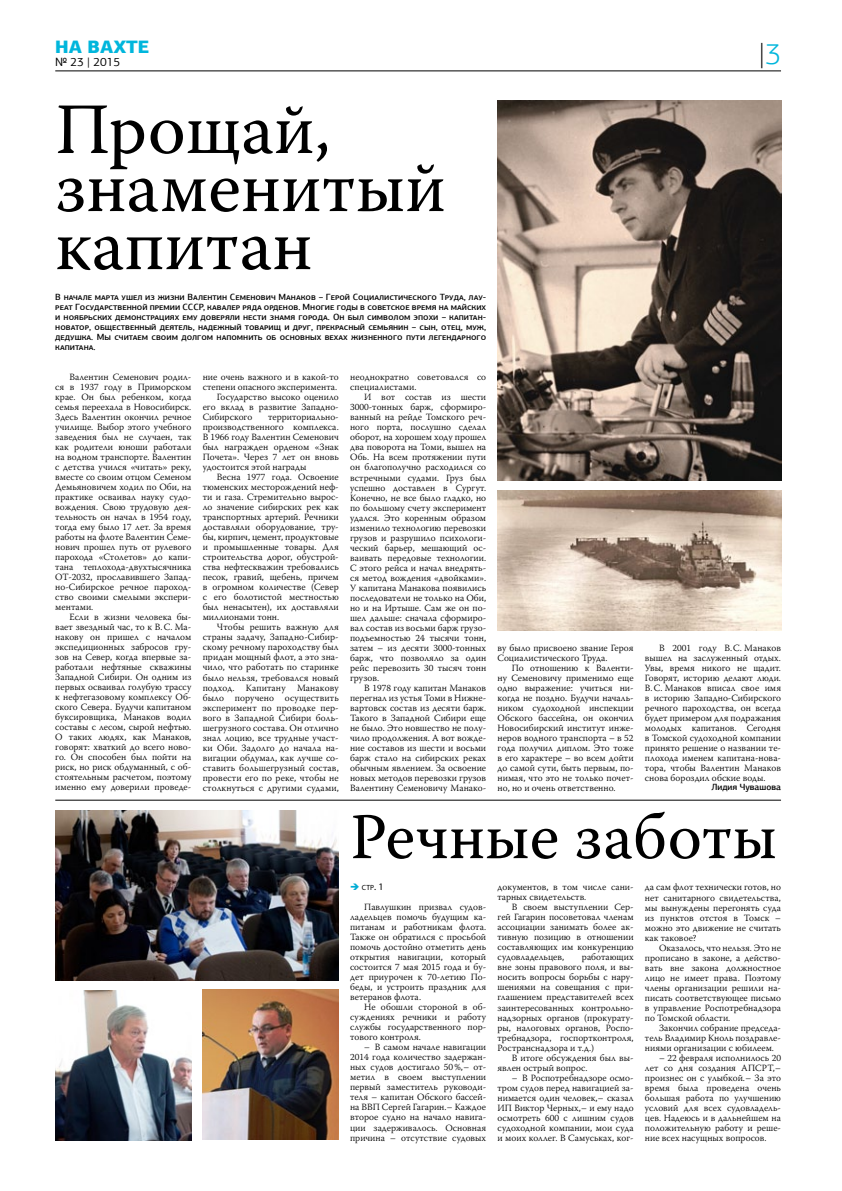
<style>
.page{position:relative;width:842px;height:1191px;background:#fff}
.page>*{position:absolute;margin:0;border:0;box-sizing:border-box;transform-origin:0 0}
.t1{font:72px/58px "Warnock Pro";color:#000}
.t2{font:65px "Warnock Pro";color:#000}
.t3{font:100 30px "PF Agora Sans Pro";color:#000}
.t4{font:900 18px "PF Agora Sans Pro";color:#00b6dc}
.t5{font:12px "PF Agora Sans Pro";color:#000}
.t6{font:300 9.5px/10px "Warnock Pro";color:#000;text-align:justify}
.t7{font:500 9px/10px "PF Agora Sans Pro";color:#000}
.t8{font:7.5px "Myriad Pro";color:#000}
.s1{font-weight:300;color:#00b6dc}
.s2{color:#00acd4}
.s3{font-size:10px}
</style>
<div class="page">
<hr style="left:55px;top:71px;width:726px;height:1px;background:#000">
<img style="left:497px;top:100px;width:284px;height:380px">
<hr style="left:55px;top:800px;width:726px;height:1px;background:#000">
<img style="left:497px;top:490px;width:284px;height:140px">
<img style="left:55px;top:810px;width:284px;height:170px">
<img style="left:55px;top:990px;width:136px;height:150px">
<img style="left:203px;top:989px;width:136px;height:150px">
<h3 class="t4" style="left:55px;top:35px;width:96px">НА ВАХТЕ</h3>
<p class="t5" style="left:55px;top:55px;width:66px">№ 23 | 2015</p>
<h3 class="t3" style="left:759px;top:37px;width:24px">|<span class="s1">3</span></h3>
<h1 class="t1" style="left:55px;top:99px;width:392px">Прощай, знаменитый капитан</h1>
<p class="t7" style="left:55px;top:292px;width:432px">В начале марта ушел из жизни Валентин Семенович Манаков – Герой Социалистического Труда, лау&shy;реат Государственной премии СССР</p>
<p class="t7" style="left:55px;top:302px;width:432px;text-align:justify;text-indent:148px">, кавалер ряда орденов. Многие годы в советское время на майских и ноябрьских демонстрациях ему доверяли нести знамя города. Он был символом эпохи – капитан&shy;новатор, общественный деятель, надежный товарищ и друг, прекрасный семьянин – сын, отец, муж, дедушка. Мы считаем своим долгом напомнить об основных вехах жизненного пути легендарного капитана.</p>
<p class="t6" style="left:55px;top:372px;width:138px;text-indent:14px">Валентин Семенович родил&shy;ся в 1937 году в Приморском крае. Он был ребенком, когда семья переехала в Новосибирск.<br>Здесь Валентин окончил речное училище. Выбор этого учебного заведения был не случаен, так как родители юноши работали на водном транспорте. Валентин с детства учился «читать» реку, вместе со своим отцом Семеном Демьяновичем ходил по Оби, на практике осваивал науку судо&shy;вождения. Свою трудовую дея&shy;тельность он начал в 1954 году, тогда ему было 17 лет. За время работы на флоте Валентин Семе&shy;нович прошел путь от рулевого парохода «Столетов» до капи&shy;тана теплохода-двухтысячника ОТ-2032, прославившего Запад&shy;но-Сибирское речное пароход&shy;ство своими смелыми экспери&shy;ментами.</p>
<p class="t6" style="left:55px;top:612px;width:138px;text-indent:14px">Если в жизни человека бы&shy;вает звездный час, то к В.С. Ма&shy;накову он пришел с началом экспедиционных забросов гру&shy;зов на Север, когда впервые за&shy;работали нефтяные скважины Западной Сибири. Он одним из первых осваивал голубую трассу к нефтегазовому комплексу Об&shy;ского Севера. Будучи капитаном буксировщика, Манаков водил составы с лесом, сырой нефтью.<br>О таких людях, как Манаков, говорят: хваткий до всего ново&shy;го. Он способен был пойти на риск, но риск обдуманный, с об&shy;стоятельным расчетом, поэтому именно ему доверили проведе-</p>
<p class="t6" style="left:203px;top:372px;width:138px">ние очень важного и в какой-то</p>
<p class="t6" style="left:203px;top:382px;width:136px">степени опасного эксперимента.</p>
<p class="t6" style="left:217px;top:392px;width:123px">Государство высоко оценило</p>
<p class="t6" style="left:203px;top:402px;width:138px">его вклад в развитие Западно-</p>
<p class="t6" style="left:203px;top:412px;width:51px">Сибирского</p>
<p class="t6" style="left:203px;top:412px;width:138px;text-indent:65px">территориально&shy;производственного комплекса.<br>В 1966 году Валентин Семенович был награжден орденом «Знак Почета». Через 7 лет он вновь удостоится этой награды</p>
<p class="t6" style="left:203px;top:472px;width:138px;text-indent:14px">Весна 1977 года. Освоение тюменских месторождений неф&shy;ти и газа. Стремительно вырос&shy;ло значение сибирских рек как транспортных артерий. Речники доставляли оборудование, тру&shy;бы, кирпич, цемент, продуктовые и промышленные товары. Для строительства дорог, обустрой&shy;ства нефтескважин требовались песок, гравий, щебень, причем в огромном количестве (Север с его болотистой местностью был ненасытен), их доставляли миллионами тонн.</p>
<p class="t6" style="left:203px;top:622px;width:138px;text-indent:14px">Чтобы решить важную для страны задачу, Западно-Сибир&shy;скому речному пароходству был придан мощный флот, а это зна&shy;чило, что работать по старинке было нельзя, требовался новый подход. Капитану Манакову было поручено осуществить эксперимент по проводке пер&shy;вого в Западной Сибири боль&shy;шегрузного состава. Он отлично знал лоцию, все трудные участ&shy;ки Оби. Задолго до начала на&shy;вигации обдумал, как лучше со&shy;ставить большегрузный состав, провести его по реке, чтобы не столкнуться с другими судами,</p>
<p class="t6" style="left:350px;top:372px;width:138px">неоднократно советовался со специалистами.</p>
<p class="t6" style="left:350px;top:392px;width:138px;text-indent:14px">И вот состав из шести 3000-тонных барж, сформиро&shy;ванный на рейде Томского реч&shy;ного порта, послушно сделал оборот, на хорошем ходу прошел два поворота на Томи, вышел на Обь. На всем протяжении пути он благополучно расходился со встречными судами. Груз был успешно доставлен в Сургут.<br>Конечно, не все было гладко, но по большому счету эксперимент удался. Это коренным образом изменило технологию перевозки грузов и разрушило психологи&shy;ческий барьер, мешающий ос&shy;ваивать передовые технологии.<br>С этого рейса и начал внедрять&shy;ся метод вождения «двойками».<br>У капитана Манакова появились последователи не только на Оби, но и на Иртыше. Сам же он по&shy;шел дальше: сначала сформиро&shy;вал состав из восьми барж грузо&shy;подъемностью 24 тысячи тонн, затем – из десяти 3000-тонных барж, что позволяло за один рейс перевозить 30 тысяч тонн грузов.</p>
<p class="t6" style="left:350px;top:682px;width:138px;text-indent:14px">В 1978 году капитан Манаков перегнал из устья Томи в Нижне&shy;вартовск состав из десяти барж.<br>Такого в Западной Сибири еще не было. Это новшество не полу&shy;чило продолжения. А вот вожде&shy;ние составов из шести и восьми барж стало на сибирских реках обычным явлением. За освоение новых методов перевозки грузов Валентину Семеновичу Манако-</p>
<p class="t6" style="left:497px;top:642px;width:138px">ву было присвоено звание Героя<br>Социалистического Труда.</p>
<p class="t6" style="left:497px;top:662px;width:138px;text-indent:14px">По отношению к Валенти&shy;ну Семеновичу применимо еще одно выражение: учиться ни&shy;когда не поздно. Будучи началь&shy;ником судоходной инспекции Обского бассейна, он окончил Новосибирский институт инже&shy;неров водного транспорта – в 52 года получил диплом. Это тоже в его характере – во всем дойти до самой сути, быть первым, по&shy;нимая, что это не только почет&shy;но, но и очень ответственно.</p>
<p class="t6" style="left:645px;top:642px;width:138px;text-indent:14px">В 2001 году В.С. Манаков вышел на заслуженный отдых.<br>Увы, время никого не щадит.<br>Говорят, историю делают люди.<br>В.С. Манаков вписал свое имя в историю Западно-Сибирского речного пароходства, он всегда будет примером для подражания молодых капитанов. Сегодня в Томской судоходной компании принято решение о названии те&shy;плохода именем капитана-нова&shy;тора, чтобы Валентин Манаков снова бороздил обские воды.</p>
<p class="t7" style="left:711px;top:782px;width:71px">Лидия Чувашова</p>
<h2 class="t2" style="left:350px;top:797px;width:428px">Речные заботы</h2>
<p class="t8" style="left:350px;top:883px;width:35px"><span class="s2">➔</span> стр<span class="s3">. 1</span></p>
<p class="t6" style="left:645px;top:882px;width:138px">да сам флот технически готов, но нет санитарного свидетельства, мы вынуждены перегонять суда из пунктов отстоя в Томск – можно это движение не считать как таковое?</p>
<p class="t6" style="left:645px;top:942px;width:138px;text-indent:14px">Оказалось, что нельзя. Это не прописано в законе, а действо&shy;вать вне закона должностное лицо не имеет права. Поэтому члены организации решили на&shy;писать соответствующее письмо в управление Роспотребнадзора по Томской области.</p>
<p class="t6" style="left:645px;top:1022px;width:138px;text-indent:14px">Закончил собрание председа&shy;тель Владимир Кноль поздравле&shy;ниями организации с юбилеем.</p>
<p class="t6" style="left:645px;top:1052px;width:138px;text-indent:14px">– 22 февраля исполнилось 20 лет со дня создания АПСРТ,– произнес он с улыбкой.– За это время была проведена очень большая работа по улучшению условий для всех судовладель&shy;цев. Надеюсь и в дальнейшем на положительную работу и реше&shy;ние всех насущных вопросов.</p>
<p class="t6" style="left:497px;top:882px;width:138px">документов, в том числе сани&shy;тарных свидетельств.</p>
<p class="t6" style="left:497px;top:902px;width:138px;text-indent:14px">В своем выступлении Сер&shy;гей Гагарин посоветовал членам ассоциации занимать более ак&shy;тивную позицию в отношении составляющих им конкуренцию судовладельцев,</p>
<p class="t6" style="left:350px;top:902px;width:138px;text-indent:14px">Павлушкин призвал судов&shy;ладельцев помочь будущим ка&shy;питанам и работникам флота.<br>Также он обратился с просьбой помочь достойно отметить день открытия навигации, который состоится 7 мая 2015 года и бу&shy;дет приурочен к 70-летию По&shy;беды, и устроить праздник для ветеранов флота.</p>
<p class="t6" style="left:350px;top:1002px;width:138px;text-indent:14px">Не обошли стороной в об&shy;суждениях речники и работу службы государственного пор&shy;тового контроля.</p>
<p class="t6" style="left:350px;top:1042px;width:138px;text-indent:14px">– В самом начале навигации 2014 года количество задержан&shy;ных судов достигало 50%,– от&shy;метил в своем выступлении первый заместитель руководи&shy;теля – капитан Обского бассей&shy;на ВВП Сергей Гагарин.– Каждое второе судно на начало навига&shy;ции задерживалось. Основная причина – отсутствие судовых</p>
<p class="t6" style="left:497px;top:952px;width:138px;text-indent:84px">работающих вне зоны правового поля, и вы&shy;носить вопросы борьбы с нару&shy;шениями на совещания с при&shy;глашением представителей всех заинтересованных контрольно&shy;надзорных органов (прокурату&shy;ры, налоговых органов, Роспо&shy;требнадзора, госпортконтроля, Ространснадзора и т.д.)</p>
<p class="t6" style="left:497px;top:1052px;width:138px;text-indent:14px">В итоге обсуждения был вы&shy;явлен острый вопрос.</p>
<p class="t6" style="left:497px;top:1072px;width:138px;text-indent:14px">– В Роспотребнадзоре осмо&shy;тром судов перед навигацией за&shy;нимается один человек,– сказал ИП Виктор Черных,– и ему надо осмотреть 600 с лишним судов судоходной компании, мои суда и моих коллег. В Самуськах, ког-</p>
</div>
